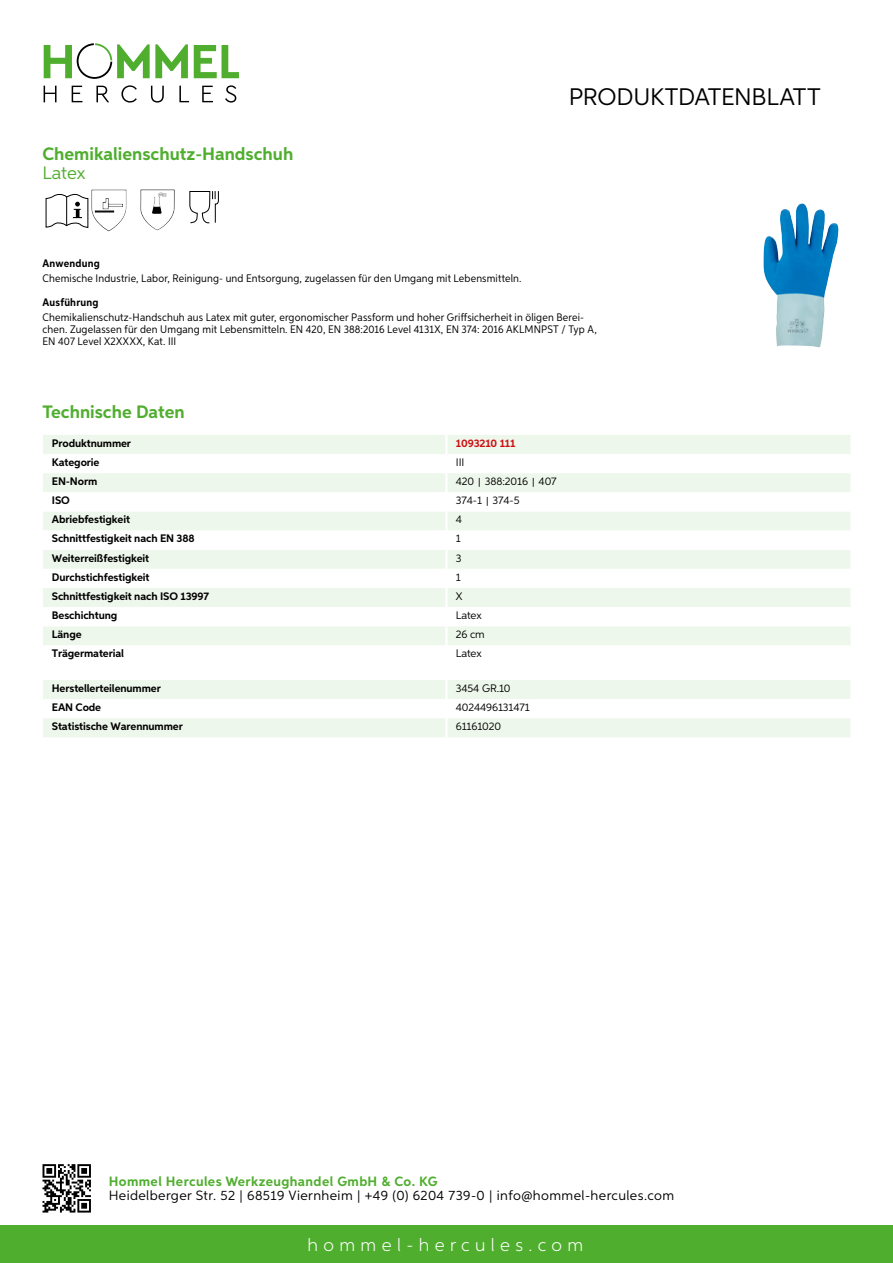
<style>
.page{position:relative;width:893px;height:1263px;background:#fff}
.page>*{position:absolute;margin:0;border:0;box-sizing:border-box;transform-origin:0 0}
.t1{font:24px "Aspira";letter-spacing:-.01em;color:#000}
.t2{font:700 18px "Aspira";color:#50ae2f}
.t3{font:300 18px "Aspira";letter-spacing:.3em;color:#fff}
.t4{font:18px "Aspira";color:#50ae2f}
.t5{font:13.5px "Aspira";letter-spacing:.03em;color:#000}
.t6{font:700 13.5px "Aspira";letter-spacing:.03em;color:#50ae2f}
.t7{font:10.95px/12px "Aspira Nar";letter-spacing:.015em;color:#000}
.t8{font:700 10.95px "Aspira";letter-spacing:-.01em;color:#000}
.t9{font:10.95px "Aspira";letter-spacing:-.01em;color:#000}
.t10{font:700 10.95px "Aspira Nar";letter-spacing:.02em;color:#000}
.t11{font:700 10.95px "Aspira";letter-spacing:-.01em;color:#cd1013}
.s1{font-family:"Wuerth Global";font-size:10.5px}
</style>
<div class="page">
<div style="left:0;top:1226px;width:893px;height:37px;background:#50ae2f"></div>
<svg style="left:43px;top:1164px;width:48px;height:48px"></svg>
<svg style="left:194px;top:45px;width:45px;height:33px"></svg>
<svg style="left:44px;top:43px;width:144px;height:36px"></svg>
<svg style="left:44px;top:86px;width:13px;height:16px"></svg>
<svg style="left:72px;top:86px;width:10px;height:16px"></svg>
<svg style="left:96px;top:86px;width:13px;height:16px"></svg>
<svg style="left:121px;top:85px;width:16px;height:18px"></svg>
<svg style="left:151px;top:86px;width:13px;height:17px"></svg>
<svg style="left:179px;top:86px;width:10px;height:16px"></svg>
<svg style="left:202px;top:86px;width:11px;height:16px"></svg>
<svg style="left:225px;top:85px;width:11px;height:18px"></svg>
<div style="left:43px;top:435px;width:807px;height:19px;background:#eef7eb"></div>
<svg style="left:43px;top:473px;width:807px;height:172px;fill:#eef7eb"></svg>
<hr style="left:445px;top:435px;width:3px;height:19px;background:#fff">
<hr style="left:445px;top:473px;width:3px;height:19px;background:#fff">
<hr style="left:445px;top:492px;width:3px;height:19px;background:#fff">
<hr style="left:445px;top:511px;width:3px;height:20px;background:#fff">
<hr style="left:445px;top:531px;width:3px;height:19px;background:#fff">
<hr style="left:445px;top:550px;width:3px;height:19px;background:#fff">
<hr style="left:445px;top:569px;width:3px;height:19px;background:#fff">
<hr style="left:445px;top:588px;width:3px;height:19px;background:#fff">
<hr style="left:445px;top:607px;width:3px;height:19px;background:#fff">
<hr style="left:445px;top:626px;width:3px;height:19px;background:#fff">
<svg style="left:43px;top:680px;width:807px;height:57px"></svg>
<hr style="left:445px;top:718px;width:3px;height:19px;background:#fff">
<svg style="left:46px;top:193px;width:42px;height:35px"></svg>
<img style="left:91px;top:189px;width:8px;height:35px">
<img style="left:140px;top:189px;width:24px;height:30px">
<svg style="left:189px;top:191px;width:30px;height:33px"></svg>
<img style="left:763px;top:203px;width:76px;height:144px">
<h2 class="t2" style="left:43px;top:142px;width:252px">Chemikalienschutz-Handschuh</h2>
<h2 class="t4" style="left:43px;top:162px;width:44px">Latex</h2>
<h1 class="t1" style="left:569px;top:82px;width:253px">Produktdatenblatt</h1>
<p class="t10" style="left:43px;top:257px;width:59px">Anwendung</p>
<p class="t7" style="left:43px;top:273px;width:480px">Chemische Industrie, Labor, Reinigung- und Entsorgung, zugelassen für den Umgang mit Lebensmitteln.</p>
<p class="t10" style="left:43px;top:295px;width:58px">Ausführung</p>
<p class="t7" style="left:43px;top:311px;width:556px">Chemikalienschutz-Handschuh aus Latex mit guter, ergonomischer Passform und hoher Griffsicherheit in öligen Berei&shy;chen. Zugelassen für den Umgang mit Lebensmitteln. EN 420, EN 388:2016 Level 4131X, EN 374: 2016 AKLMNPST / Typ A,<br>EN 407 Level X2XXXX, Kat. III</p>
<h2 class="t2" style="left:43px;top:401px;width:144px">Technische Daten</h2>
<p class="t8" style="left:52px;top:436px;width:81px">Produktnummer</p>
<p class="t11" style="left:456px;top:436px;width:61px">1093210 111</p>
<p class="t8" style="left:52px;top:455px;width:49px">Kategorie</p>
<p class="t9" style="left:456px;top:455px;width:10px">III</p>
<p class="t8" style="left:52px;top:475px;width:47px">EN-Norm</p>
<p class="t9" style="left:456px;top:475px;width:102px">420 <span class="s1">|</span> 388:2016 <span class="s1">|</span> 407</p>
<p class="t8" style="left:52px;top:494px;width:19px">ISO</p>
<p class="t9" style="left:456px;top:494px;width:65px">374-1 <span class="s1">|</span> 374-5</p>
<p class="t8" style="left:52px;top:513px;width:80px">Abriebfestigkeit</p>
<p class="t9" style="left:456px;top:513px;width:8px">4</p>
<p class="t8" style="left:52px;top:532px;width:144px">Schnittfestigkeit nach EN 388</p>
<p class="t9" style="left:456px;top:532px;width:7px">1</p>
<p class="t8" style="left:52px;top:551px;width:99px">Weiterreißfestigkeit</p>
<p class="t9" style="left:456px;top:551px;width:7px">3</p>
<p class="t8" style="left:52px;top:570px;width:99px">Durchstichfestigkeit</p>
<p class="t9" style="left:456px;top:570px;width:7px">1</p>
<p class="t8" style="left:52px;top:589px;width:159px">Schnittfestigkeit nach ISO 13997</p>
<p class="t9" style="left:456px;top:589px;width:8px">X</p>
<p class="t8" style="left:52px;top:608px;width:67px">Beschichtung</p>
<p class="t9" style="left:456px;top:609px;width:27px">Latex</p>
<p class="t8" style="left:52px;top:628px;width:31px">Länge</p>
<p class="t9" style="left:456px;top:628px;width:30px">26 cm</p>
<p class="t8" style="left:52px;top:647px;width:74px">Trägermaterial</p>
<p class="t9" style="left:456px;top:647px;width:27px">Latex</p>
<p class="t8" style="left:52px;top:681px;width:111px">Herstellerteilenummer</p>
<p class="t9" style="left:456px;top:681px;width:56px">3454 GR.10</p>
<p class="t8" style="left:52px;top:700px;width:51px">EAN Code</p>
<p class="t9" style="left:456px;top:700px;width:76px">4024496131471</p>
<p class="t8" style="left:52px;top:720px;width:132px">Statistische Warennummer</p>
<p class="t9" style="left:456px;top:720px;width:47px">61161020</p>
<p class="t6" style="left:109px;top:1172px;width:330px">Hommel Hercules Werkzeughandel GmbH &amp; Co. KG</p>
<p class="t5" style="left:109px;top:1187px;width:567px">Heidelberger Str. 52 | 68519 Viernheim | +49 (0) 6204 739-0 | info@hommel-hercules.com</p>
<h2 class="t3" style="left:307px;top:1234px;width:277px">hommel-hercules.com</h2>
</div>
